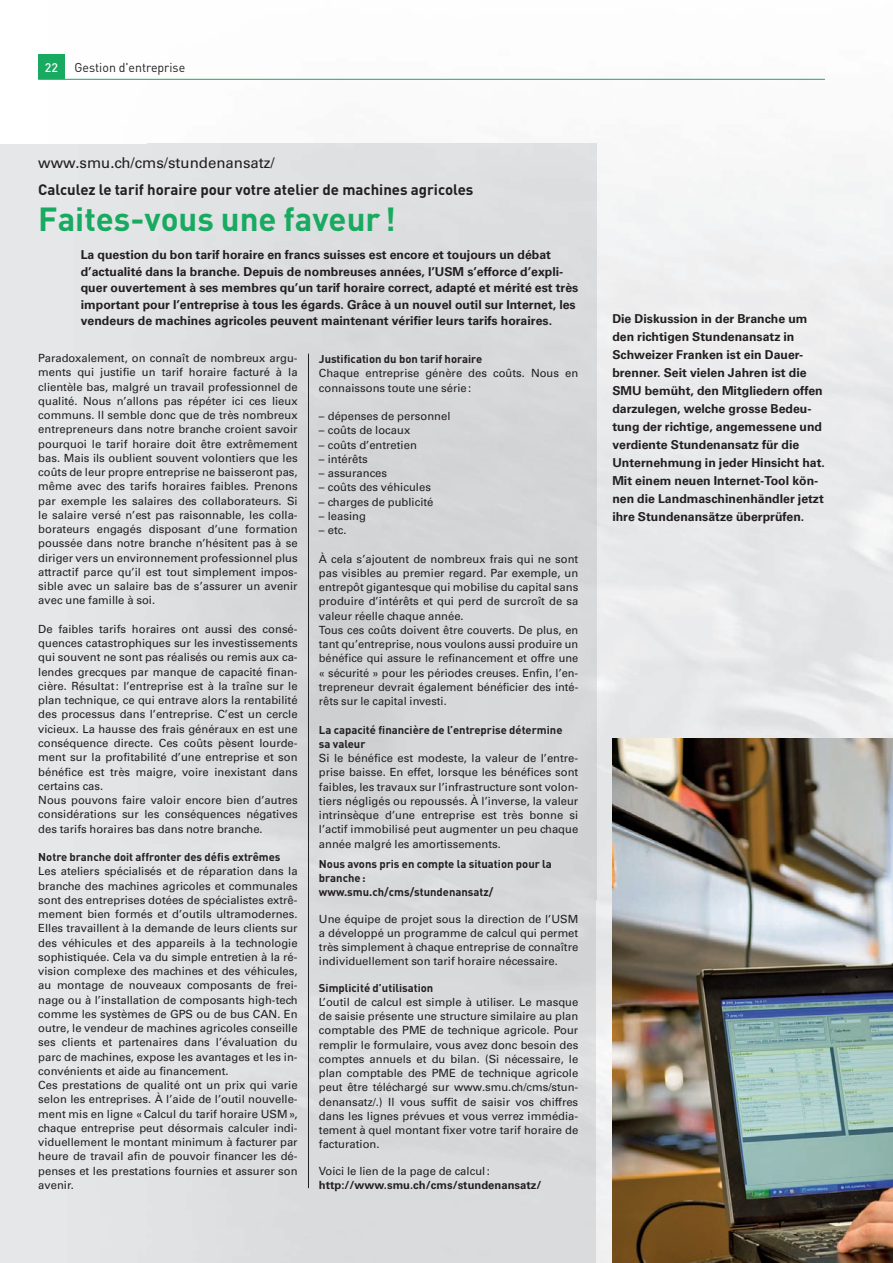
<style>
.page{position:relative;width:893px;height:1263px;background:#fff}
.page>*{position:absolute;margin:0;border:0;box-sizing:border-box;transform-origin:0 0}
.t1{font:700 33px "DIN";color:#18aa60}
.t2{font:700 15px "DIN";color:#231f20}
.t3{font:15px "Univers";color:#231f20}
.t4{font:12.75px "DIN";color:#231f20}
.t5{font:700 12.3px/18px "Univers";color:#231f20}
.t6{font:500 12.3px "DIN";color:#fff}
.t7{font:11.25px/14.2px "Univers";color:#231f20;text-align:justify}
.t8{font:700 11.25px/14.2px "DIN";color:#231f20}
.t9{font:700 11.25px "Univers";color:#231f20}
</style>
<div class="page">
<img style="left:596px;top:470px;width:297px;height:484px">
<div style="left:38px;top:54px;width:27px;height:25px;background:#18aa60"></div>
<hr style="left:38px;top:79px;width:787px;height:1px;background:#18aa60">
<div style="left:0;top:144px;width:48px;height:1119px;background:#e6e7e9"></div>
<hr style="left:308px;top:354px;width:1px;height:834px;background:#231f20">
<img style="left:612px;top:738px;width:281px;height:525px">
<p class="t6" style="left:45px;top:60px;width:15px">22</p>
<p class="t4" style="left:75px;top:59px;width:112px">Gestion d'entreprise</p>
<h2 class="t3" style="left:38px;top:154px;width:238px">www.smu.ch/cms/stundenansatz/</h2>
<h2 class="t2" style="left:38px;top:179px;width:437px">Calculez le tarif horaire pour votre atelier de machines agricoles</h2>
<h1 class="t1" style="left:38px;top:197px;width:359px">Faites-vous une faveur !</h1>
<p class="t5" style="left:81px;top:247px;width:499px;line-height:16.5px">La question du bon tarif horaire en francs suisses est encore et toujours un débat d’actualité dans la branche. Depuis de nombreuses années, l’USM s’efforce d’expli&shy;quer ouvertement à ses membres qu’un tarif horaire correct, adapté et mérité est très important pour l’entreprise à tous les égards. Grâce à un nouvel outil sur Internet, les vendeurs de machines agricoles peuvent maintenant vérifier leurs tarifs horaires.</p>
<p class="t8" style="left:319px;top:351px;width:165px">Justification du bon tarif horaire</p>
<p class="t7" style="left:319px;top:366px;width:261px">Chaque entreprise génère des coûts. Nous en connaissons toute une série :</p>
<p class="t7" style="left:319px;top:409px;width:133px">– dépenses de personnel</p>
<p class="t7" style="left:319px;top:423px;width:93px">– coûts de locaux</p>
<p class="t7" style="left:319px;top:437px;width:99px">– coûts d’entretien</p>
<p class="t7" style="left:319px;top:452px;width:50px">– intérêts</p>
<p class="t7" style="left:319px;top:466px;width:70px">– assurances</p>
<p class="t7" style="left:319px;top:480px;width:114px">– coûts des véhicules</p>
<p class="t7" style="left:319px;top:494px;width:116px">– charges de publicité</p>
<p class="t7" style="left:319px;top:509px;width:49px">– leasing</p>
<p class="t7" style="left:319px;top:523px;width:29px">– etc.</p>
<p class="t7" style="left:319px;top:551px;width:261px;text-align:left">À cela s’ajoutent de nombreux frais qui ne sont pas visibles au premier regard. Par exemple, un entrepôt gigantesque qui mobilise du capital sans produire d’intérêts et qui perd de surcroît de sa valeur réelle chaque année.<br>Tous ces coûts doivent être couverts. De plus, en tant qu’entreprise, nous voulons aussi produire un bénéfice qui assure le refinancement et offre une « sécurité » pour les périodes creuses. Enfin, l’en&shy;trepreneur devrait également bénéficier des inté&shy;rêts sur le capital investi.</p>
<p class="t8" style="left:319px;top:722px;width:245px">La capacité financière de l’entreprise détermine sa valeur</p>
<p class="t7" style="left:319px;top:751px;width:261px">Si le bénéfice est modeste, la valeur de l’entre&shy;prise baisse. En effet, lorsque les bénéfices sont faibles, les travaux sur l’infrastructure sont volon&shy;tiers négligés ou repoussés. À l’inverse, la valeur intrinsèque d’une entreprise est très bonne si l’actif immobilisé peut augmenter un peu chaque année malgré les amortissements.</p>
<p class="t8" style="left:319px;top:856px;width:234px">Nous avons pris en compte la situation pour la branche :<br>www.smu.ch/cms/stundenansatz/</p>
<p class="t7" style="left:319px;top:911px;width:261px">Une équipe de projet sous la direction de l’USM a développé un programme de calcul qui permet très simplement à chaque entreprise de connaître individuellement son tarif horaire nécessaire.</p>
<p class="t8" style="left:319px;top:980px;width:116px">Simplicité d’utilisation</p>
<p class="t7" style="left:319px;top:995px;width:261px">L’outil de calcul est simple à utiliser. Le masque de saisie présente une structure similaire au plan comptable des PME de technique agricole. Pour remplir le formulaire, vous avez donc besoin des comptes annuels et du bilan. (Si nécessaire, le plan comptable des PME de technique agricole peut être téléchargé sur www.smu.ch/cms/stun&shy;denansatz/.) Il vous suffit de saisir vos chiffres dans les lignes prévues et vous verrez immédia&shy;tement à quel montant fixer votre tarif horaire de facturation.</p>
<p class="t7" style="left:319px;top:1164px;width:172px">Voici le lien de la page de calcul :</p>
<p class="t9" style="left:319px;top:1178px;width:224px">http://www.smu.ch/cms/stundenansatz/</p>
<p class="t7" style="left:38px;top:351px;width:261px">Paradoxalement, on connaît de nombreux argu&shy;ments qui justifie un tarif horaire facturé à la clientèle bas, malgré un travail professionnel de qualité. Nous n’allons pas répéter ici ces lieux communs. Il semble donc que de très nombreux entrepreneurs dans notre branche croient savoir pourquoi le tarif horaire doit être extrêmement bas. Mais ils oublient souvent volontiers que les coûts de leur propre entreprise ne baisseront pas, même avec des tarifs horaires faibles. Prenons par exemple les salaires des collaborateurs. Si le salaire versé n’est pas raisonnable, les colla&shy;borateurs engagés disposant d’une formation poussée dans notre branche n’hésitent pas à se diriger vers un environnement professionnel plus attractif parce qu’il est tout simplement impos&shy;sible avec un salaire bas de s’assurer un avenir avec une famille à soi.</p>
<p class="t7" style="left:38px;top:622px;width:261px;text-align:left">De faibles tarifs horaires ont aussi des consé&shy;quences catastrophiques sur les investissements qui souvent ne sont pas réalisés ou remis aux ca&shy;lendes grecques par manque de capacité finan&shy;cière. Résultat : l’entreprise est à la traîne sur le plan technique, ce qui entrave alors la rentabilité des processus dans l’entreprise. C’est un cercle vicieux. La hausse des frais généraux en est une conséquence directe. Ces coûts pèsent lourde&shy;ment sur la profitabilité d’une entreprise et son bénéfice est très maigre, voire inexistant dans certains cas.<br>Nous pouvons faire valoir encore bien d’autres considérations sur les conséquences négatives des tarifs horaires bas dans notre branche.</p>
<p class="t8" style="left:38px;top:849px;width:244px">Notre branche doit affronter des défis extrêmes</p>
<p class="t7" style="left:38px;top:864px;width:261px;text-align:left">Les ateliers spécialisés et de réparation dans la branche des machines agricoles et communales sont des entreprises dotées de spécialistes extrê&shy;mement bien formés et d’outils ultramodernes.<br>Elles travaillent à la demande de leurs clients sur des véhicules et des appareils à la technologie sophistiquée. Cela va du simple entretien à la ré&shy;vision complexe des machines et des véhicules, au montage de nouveaux composants de frei&shy;nage ou à l’installation de composants high-tech comme les systèmes de GPS ou de bus CAN. En outre, le vendeur de machines agricoles conseille ses clients et partenaires dans l’évaluation du parc de machines, expose les avantages et les in&shy;convénients et aide au financement.<br>Ces prestations de qualité ont un prix qui varie selon les entreprises. À l’aide de l’outil nouvelle&shy;ment mis en ligne « Calcul du tarif horaire USM », chaque entreprise peut désormais calculer indi&shy;viduellement le montant minimum à facturer par heure de travail afin de pouvoir financer les dé&shy;penses et les prestations fournies et assurer son avenir.</p>
<p class="t5" style="left:612px;top:310px;width:214px">Die Diskussion in der Branche um den richtigen Stundenansatz in Schweizer Franken ist ein Dauer&shy;brenner. Seit vielen Jahren ist die SMU bemüht, den Mitgliedern offen darzulegen, welche grosse Bedeu&shy;tung der richtige, angemessene und verdiente Stundenansatz für die Unternehmung in jeder Hinsicht hat.<br>Mit einem neuen Internet-Tool kön&shy;nen die Landmaschinenhändler jetzt ihre Stundenansätze überprüfen.</p>
</div>
